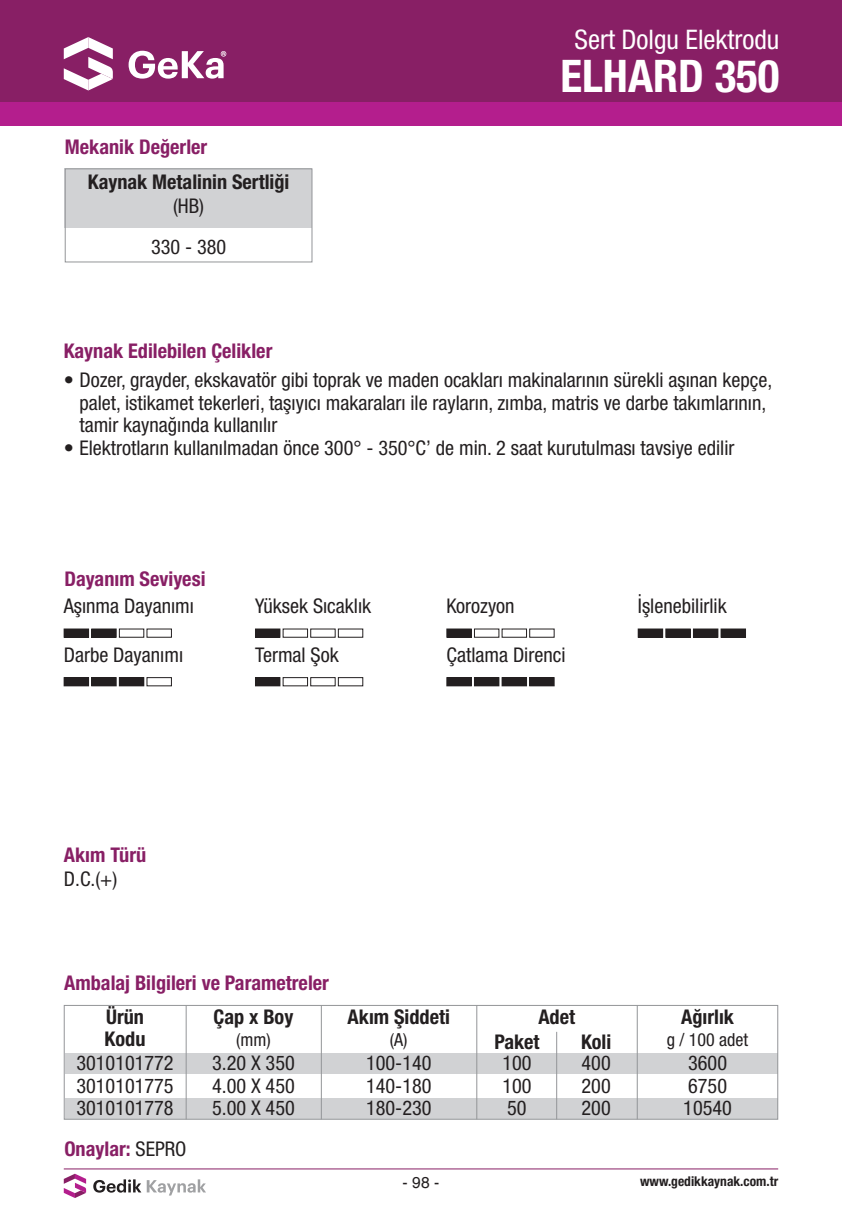
<style>
.page{position:relative;width:842px;height:1212px;background:#fff}
.page>*{position:absolute;margin:0;border:0;box-sizing:border-box;transform-origin:0 0}
.t1{font:700 condensed 45px "Helvetica Neue LT Std";color:#fff}
.t2{font:condensed 27px "Helvetica Neue LT Std";color:#fff}
.t3{font:condensed 20.25px/22.5px "Helvetica Neue LT Std";color:#231f20}
.t4{font:700 condensed 20.25px "Helvetica Neue LT Std";color:#881f65}
.t5{font:700 condensed 20.25px "Helvetica Neue LT Std";color:#231f20}
.t6{font:condensed 18px "Helvetica Neue LT Std";color:#231f20}
.t7{font:15.75px "Helvetica";color:#231f20}
.t8{font:700 condensed 13.5px "Helvetica Neue LT Std";color:#231f20}
.s1{font-weight:400;color:#231f20}
</style>
<div class="page">
<hr style="left:64px;top:1168px;width:714px;height:1px;background:#881f65">
<svg style="left:93px;top:1179px;width:48px;height:13px"></svg>
<svg style="left:147px;top:1179px;width:59px;height:16px"></svg>
<svg style="left:64px;top:1174px;width:22px;height:24px"></svg>
<div style="left:65px;top:1053px;width:712px;height:20px;background:#d1d2d4"></div>
<div style="left:65px;top:1098px;width:712px;height:20px;background:#d1d2d4"></div>
<div style="left:0;top:0;width:842px;height:102px;background:#881f65"></div>
<div style="left:0;top:102px;width:842px;height:23px;background:#b41e8d"></div>
<svg style="left:64px;top:37px;width:49px;height:53px"></svg>
<svg style="left:129px;top:51px;width:97px;height:28px"></svg>
<div style="left:65px;top:168px;width:247px;height:60px;background:#d1d2d4"></div>
<div style="left:65px;top:168px;width:247px;height:94px;border:1px solid #939598"></div>
<div style="left:64px;top:1005px;width:714px;height:114px;border:1px solid #939598"></div>
<hr style="left:186px;top:1005px;width:1px;height:114px;background:#939598">
<hr style="left:321px;top:1005px;width:1px;height:114px;background:#939598">
<hr style="left:476px;top:1005px;width:1px;height:114px;background:#939598">
<hr style="left:637px;top:1005px;width:1px;height:114px;background:#939598">
<hr style="left:556px;top:1032px;width:1px;height:87px;background:#939598">
<div style="left:64px;top:629px;width:25px;height:8px;background:#231f20"></div>
<div style="left:92px;top:629px;width:24px;height:8px;background:#231f20"></div>
<div style="left:91px;top:629px;width:26px;height:8px;border:1px solid #231f20"></div>
<div style="left:64px;top:678px;width:25px;height:8px;background:#231f20"></div>
<div style="left:64px;top:677px;width:25px;height:9px;border:1px solid #231f20"></div>
<div style="left:119px;top:678px;width:25px;height:8px;background:#231f20"></div>
<div style="left:119px;top:677px;width:25px;height:9px;border:1px solid #231f20"></div>
<div style="left:92px;top:678px;width:24px;height:8px;background:#231f20"></div>
<div style="left:91px;top:677px;width:26px;height:9px;border:1px solid #231f20"></div>
<div style="left:147px;top:677px;width:25px;height:9px;border:1px solid #231f20"></div>
<div style="left:255px;top:629px;width:25px;height:8px;background:#231f20"></div>
<div style="left:255px;top:678px;width:25px;height:8px;background:#231f20"></div>
<div style="left:255px;top:677px;width:25px;height:9px;border:1px solid #231f20"></div>
<div style="left:310px;top:677px;width:25px;height:9px;border:1px solid #231f20"></div>
<div style="left:283px;top:677px;width:25px;height:9px;border:1px solid #231f20"></div>
<div style="left:338px;top:677px;width:25px;height:9px;border:1px solid #231f20"></div>
<div style="left:447px;top:629px;width:24px;height:8px;background:#231f20"></div>
<div style="left:446px;top:629px;width:26px;height:8px;border:1px solid #231f20"></div>
<div style="left:447px;top:678px;width:24px;height:8px;background:#231f20"></div>
<div style="left:446px;top:677px;width:26px;height:9px;border:1px solid #231f20"></div>
<div style="left:502px;top:678px;width:24px;height:8px;background:#231f20"></div>
<div style="left:502px;top:677px;width:25px;height:9px;border:1px solid #231f20"></div>
<div style="left:474px;top:678px;width:25px;height:8px;background:#231f20"></div>
<div style="left:474px;top:677px;width:25px;height:9px;border:1px solid #231f20"></div>
<div style="left:530px;top:678px;width:24px;height:8px;background:#231f20"></div>
<div style="left:529px;top:677px;width:25px;height:9px;border:1px solid #231f20"></div>
<div style="left:638px;top:629px;width:25px;height:8px;background:#231f20"></div>
<div style="left:693px;top:629px;width:25px;height:8px;background:#231f20"></div>
<div style="left:666px;top:629px;width:24px;height:8px;background:#231f20"></div>
<div style="left:665px;top:629px;width:26px;height:8px;border:1px solid #231f20"></div>
<div style="left:721px;top:629px;width:24px;height:8px;background:#231f20"></div>
<p class="t4" style="left:65px;top:135px;width:144px">Mekanik Değerler</p>
<p class="t5" style="left:88px;top:169px;width:203px">Kaynak Metalinin Sertliği</p>
<p class="t3" style="left:173px;top:194px;width:33px">(HB)</p>
<p class="t3" style="left:151px;top:235px;width:77px">330 - 380</p>
<p class="t2" style="left:574px;top:24px;width:206px">Sert Dolgu Elektrodu</p>
<p class="t1" style="left:560px;top:49px;width:220px">ELHARD 350</p>
<p class="t4" style="left:64px;top:339px;width:210px">Kaynak Edilebilen Çelikler</p>
<p class="t3" style="left:79px;top:368px;width:694px;text-indent:-16px">• Dozer, grayder, ekskavatör gibi toprak ve maden ocakları makinalarının sürekli aşınan kepçe, palet, istikamet tekerleri, taşıyıcı makaraları ile rayların, zımba, matris ve darbe takımlarının, tamir kaynağında kullanılır</p>
<p class="t3" style="left:64px;top:436px;width:672px">• Elektrotların kullanılmadan önce 300° - 350°C’ de min. 2 saat kurutulması tavsiye edilir</p>
<p class="t4" style="left:65px;top:567px;width:142px">Dayanım Seviyesi</p>
<p class="t3" style="left:64px;top:595px;width:132px">Aşınma Dayanımı</p>
<p class="t3" style="left:64px;top:643px;width:121px">Darbe Dayanımı</p>
<p class="t3" style="left:255px;top:595px;width:118px">Yüksek Sıcaklık</p>
<p class="t3" style="left:255px;top:643px;width:85px">Termal Şok</p>
<p class="t4" style="left:64px;top:842px;width:84px">Akım Türü</p>
<p class="t3" style="left:64px;top:868px;width:55px">D.C.(+)</p>
<p class="t3" style="left:446px;top:595px;width:70px">Korozyon</p>
<p class="t3" style="left:446px;top:643px;width:121px">Çatlama Direnci</p>
<p class="t3" style="left:638px;top:595px;width:90px">İşlenebilirlik</p>
<p class="t4" style="left:64px;top:971px;width:266px">Ambalaj Bilgileri ve Parametreler</p>
<p class="t5" style="left:106px;top:1004px;width:39px">Ürün</p>
<p class="t5" style="left:105px;top:1027px;width:42px">Kodu</p>
<p class="t5" style="left:214px;top:1004px;width:81px">Çap x Boy</p>
<p class="t6" style="left:236px;top:1029px;width:36px">(mm)</p>
<p class="t3" style="left:76px;top:1052px;width:99px">3010101772</p>
<p class="t3" style="left:76px;top:1074px;width:99px">3010101775</p>
<p class="t3" style="left:76px;top:1097px;width:99px">3010101778</p>
<p class="t4" style="left:64px;top:1137px;width:124px">Onaylar: <span class="s1">SEPRO</span></p>
<p class="t3" style="left:212px;top:1052px;width:84px">3.20 X 350</p>
<p class="t3" style="left:212px;top:1074px;width:84px">4.00 X 450</p>
<p class="t3" style="left:212px;top:1097px;width:84px">5.00 X 450</p>
<p class="t5" style="left:348px;top:1004px;width:104px">Akım Şiddeti</p>
<p class="t6" style="left:390px;top:1029px;width:19px">(A)</p>
<p class="t3" style="left:366px;top:1052px;width:67px">100-140</p>
<p class="t3" style="left:366px;top:1074px;width:67px">140-180</p>
<p class="t3" style="left:366px;top:1097px;width:67px">180-230</p>
<p class="t5" style="left:538px;top:1004px;width:38px">Adet</p>
<p class="t5" style="left:681px;top:1004px;width:54px">Ağırlık</p>
<p class="t5" style="left:494px;top:1029px;width:47px">Paket</p>
<p class="t5" style="left:581px;top:1029px;width:32px">Koli</p>
<p class="t6" style="left:667px;top:1029px;width:83px">g / 100 adet</p>
<p class="t3" style="left:502px;top:1052px;width:31px">100</p>
<p class="t3" style="left:502px;top:1074px;width:31px">100</p>
<p class="t3" style="left:507px;top:1097px;width:21px">50</p>
<p class="t3" style="left:582px;top:1052px;width:31px">400</p>
<p class="t3" style="left:582px;top:1074px;width:31px">200</p>
<p class="t3" style="left:582px;top:1097px;width:31px">200</p>
<p class="t3" style="left:688px;top:1052px;width:40px">3600</p>
<p class="t3" style="left:688px;top:1074px;width:40px">6750</p>
<p class="t3" style="left:683px;top:1097px;width:50px">10540</p>
<p class="t7" style="left:403px;top:1170px;width:38px">- 98 -</p>
<p class="t8" style="left:640px;top:1173px;width:140px">www.gedikkaynak.com.tr</p>
</div>
